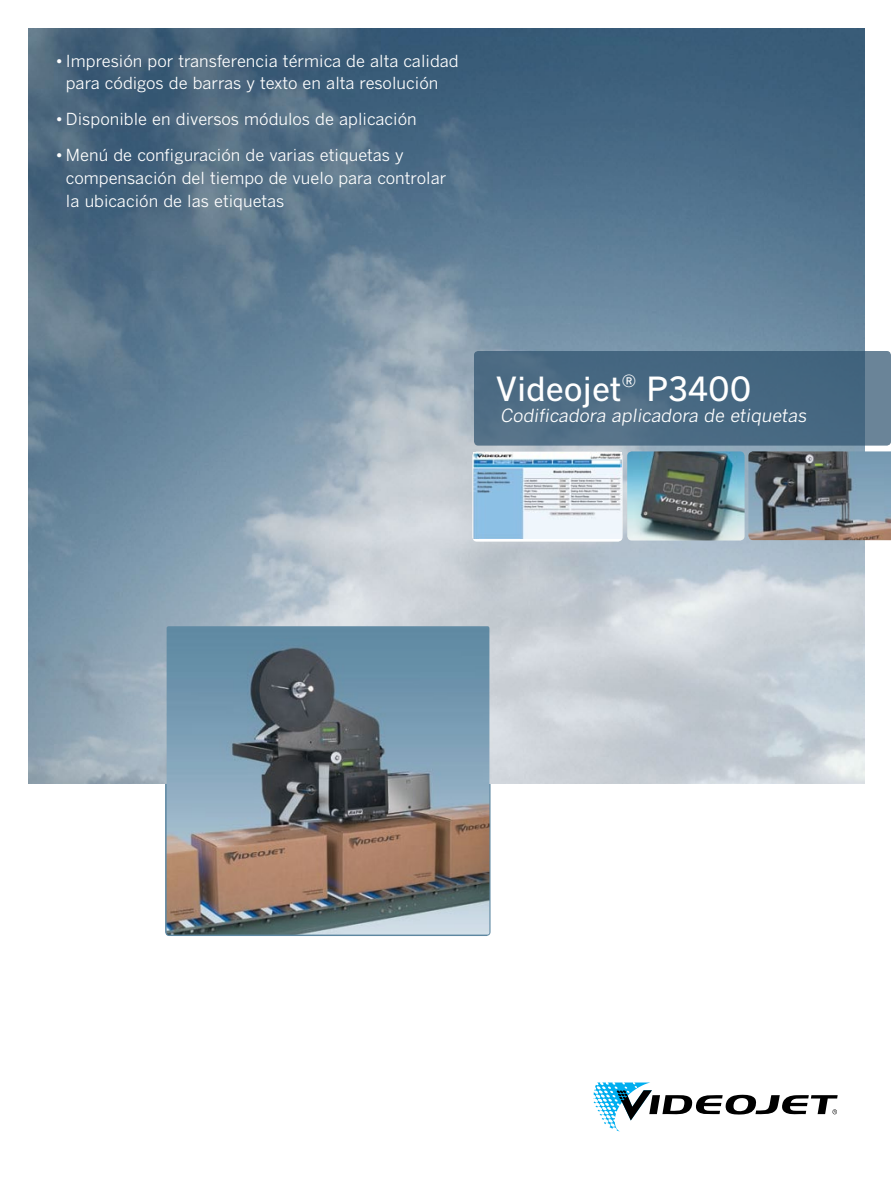
<style>
.page{position:relative;width:891px;height:1188px;background:#fff}
.page>*{position:absolute;margin:0;border:0;box-sizing:border-box;transform-origin:0 0}
.t1{font:500 33px "Benton Gothic";color:#fff}
.t2{font:18px "Benton Got Reg It";color:#fff}
.t3{font:16.5px/22.5px "Benton Gothic";color:#fff;text-align:center}
</style>
<div class="page">
<img style="left:29px;top:29px;width:835px;height:754px">
<img style="left:627px;top:451px;width:118px;height:90px">
<img style="left:748px;top:451px;width:143px;height:89px">
<img style="left:167px;top:626px;width:322px;height:309px">
<svg style="left:593px;top:1083px;width:245px;height:49px"></svg>
<div style="left:472px;top:452px;width:151px;height:90px;background:linear-gradient(to right,#fff,#fefeff);border-radius:5px"></div>
<img style="left:474px;top:453px;width:147px;height:86px">
<svg style="left:474px;top:351px;width:417px;height:95px;background:#4b6b84"></svg>
<p class="t3" style="left:56px;top:50px;width:405px">• Impresión por transferencia térmica de alta calidad para códigos de barras y texto en alta resolución</p>
<p class="t3" style="left:56px;top:109px;width:363px">• Disponible en diversos módulos de aplicación</p>
<p class="t3" style="left:66px;top:145px;width:382px;text-align:left;text-indent:-10px">• Menú de configuración de varias etiquetas y compensación del tiempo de vuelo para controlar la ubicación de las etiquetas</p>
<h1 class="t1" style="left:496px;top:370px;width:257px">Videojet<sup>®</sup> P3400</h1>
<p class="t2" style="left:501px;top:405px;width:308px">Codificadora aplicadora de etiquetas</p>
</div>
